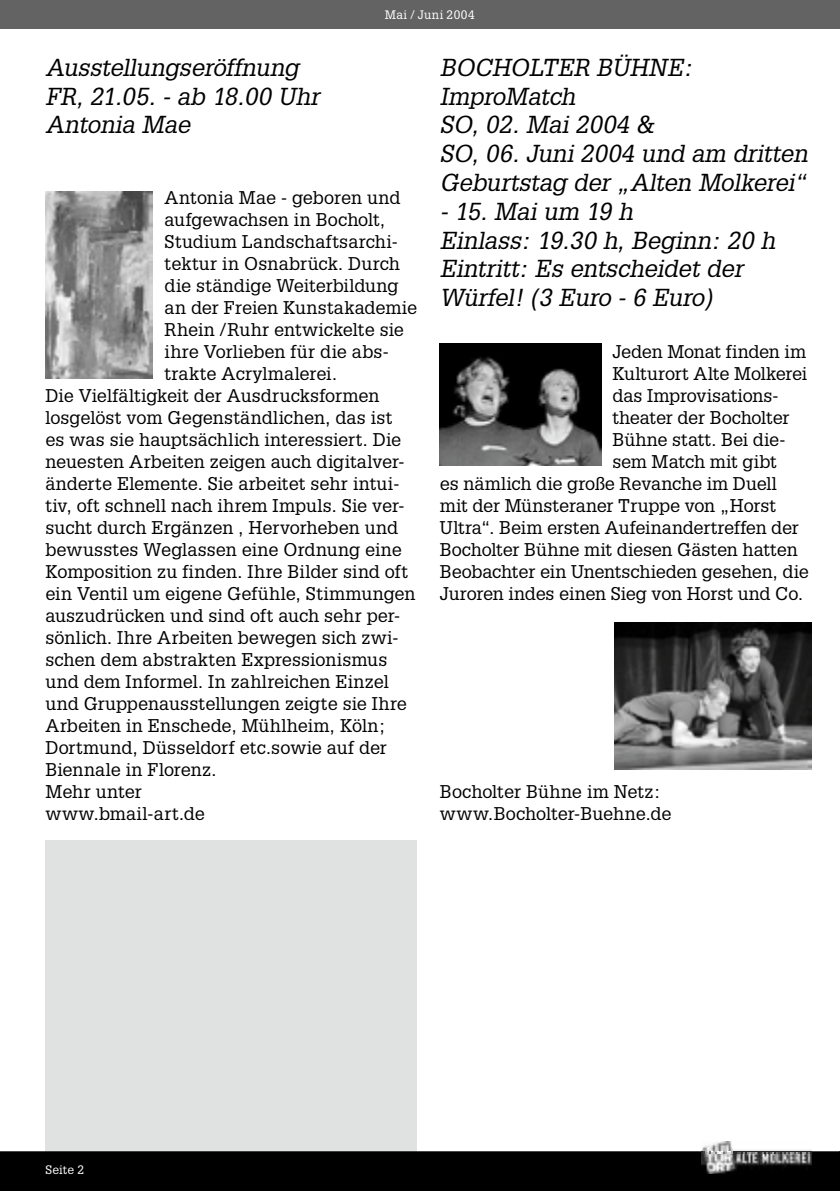
<style>
.page{position:relative;width:840px;height:1191px;background:#fff}
.page>*{position:absolute;margin:0;border:0;box-sizing:border-box;transform-origin:0 0}
.t1{font:italic 24px/28.8px "Glypha";letter-spacing:-.01em;color:#000}
.t2{font:18px/21.6px "Glypha";color:#000}
.t3{font:18px "Glypha";letter-spacing:.025em;color:#000}
.t4{font:12px "Glypha";letter-spacing:.03em;color:#fff}
</style>
<div class="page">
<div style="left:45px;top:840px;width:372px;height:351px;background:#e0e1e1"></div>
<img style="left:45px;top:192px;width:108px;height:187px">
<img style="left:614px;top:622px;width:197px;height:147px">
<img style="left:439px;top:344px;width:161px;height:122px">
<div style="left:0;top:0;width:839px;height:28px;background:#636363"></div>
<img style="left:701px;top:1141px;width:110px;height:10px">
<svg style="left:0;top:1151px;width:840px;height:40px;background:#080808"></svg>
<svg style="left:839px;top:0;width:1px;height:28px"></svg>
<p class="t4" style="left:384px;top:7px;width:92px">Mai / Juni 2004</p>
<h1 class="t1" style="left:45px;top:52px;width:275px">Ausstellungseröffnung<br>FR, 21.05. - ab 18.00 Uhr<br>Antonia Mae</h1>
<p class="t2" style="left:164px;top:186px;width:237px">Antonia Mae - geboren und</p>
<p class="t2" style="left:164px;top:208px;width:222px">aufgewachsen in Bocholt,</p>
<p class="t2" style="left:164px;top:230px;width:234px">Studium Landschaftsarchi-</p>
<p class="t2" style="left:164px;top:252px;width:237px">tektur in Osnabrück. Durch</p>
<p class="t2" style="left:164px;top:274px;width:235px">die ständige Weiterbildung</p>
<p class="t2" style="left:164px;top:296px;width:254px">an der Freien Kunstakademie</p>
<p class="t2" style="left:164px;top:318px;width:241px">Rhein /Ruhr entwickelte sie</p>
<p class="t2" style="left:164px;top:340px;width:226px">ihre Vorlieben für die abs-</p>
<p class="t2" style="left:164px;top:362px;width:174px">trakte Acrylmalerei.</p>
<p class="t2" style="left:45px;top:384px;width:335px">Die Vielfältigkeit der Ausdrucksformen</p>
<p class="t2" style="left:45px;top:406px;width:348px">losgelöst vom Gegenständlichen, das ist</p>
<p class="t2" style="left:45px;top:428px;width:357px">es was sie hauptsächlich interessiert. Die</p>
<p class="t2" style="left:45px;top:450px;width:360px">neuesten Arbeiten zeigen auch digitalver-</p>
<p class="t2" style="left:45px;top:472px;width:355px">änderte Elemente. Sie arbeitet sehr intui-</p>
<p class="t2" style="left:45px;top:494px;width:360px">tiv, oft schnell nach ihrem Impuls. Sie ver-</p>
<p class="t2" style="left:45px;top:516px;width:354px">sucht durch Ergänzen , Hervorheben und</p>
<p class="t2" style="left:45px;top:538px;width:358px">bewusstes Weglassen eine Ordnung eine</p>
<p class="t2" style="left:45px;top:560px;width:364px">Komposition zu finden. Ihre Bilder sind oft</p>
<p class="t2" style="left:45px;top:582px;width:371px">ein Ventil um eigene Gefühle, Stimmungen</p>
<p class="t2" style="left:45px;top:604px;width:356px">auszudrücken und sind oft auch sehr per-</p>
<p class="t2" style="left:45px;top:626px;width:354px">sönlich. Ihre Arbeiten bewegen sich zwi-</p>
<p class="t2" style="left:45px;top:648px;width:343px">schen dem abstrakten Expressionismus</p>
<p class="t2" style="left:45px;top:670px;width:345px">und dem Informel. In zahlreichen Einzel</p>
<p class="t2" style="left:45px;top:692px;width:363px">und Gruppenausstellungen zeigte sie Ihre</p>
<p class="t2" style="left:45px;top:714px;width:342px">Arbeiten in Enschede, Mühlheim, Köln;</p>
<p class="t2" style="left:45px;top:736px;width:343px">Dortmund, Düsseldorf etc.sowie auf der</p>
<p class="t2" style="left:45px;top:758px;width:172px">Biennale in Florenz.</p>
<p class="t2" style="left:45px;top:780px;width:98px">Mehr unter</p>
<p class="t3" style="left:45px;top:803px;width:161px">www.bmail-art.de</p>
<h1 class="t1" style="left:439px;top:52px;width:369px">BOCHOLTER BÜHNE:<br>ImproMatch<br>SO, 02. Mai 2004 &amp;<br>SO, 06. Juni 2004 und am dritten<br>Geburtstag der „Alten Molkerei“</h1>
<h1 class="t1" style="left:439px;top:196px;width:336px">- 15. Mai um 19 h<br>Einlass: 19.30 h, Beginn: 20 h<br>Eintritt: Es entscheidet der<br>Würfel! (3 Euro - 6 Euro)</h1>
<p class="t2" style="left:612px;top:340px;width:195px">Jeden Monat finden im</p>
<p class="t2" style="left:612px;top:362px;width:196px">Kulturort Alte Molkerei</p>
<p class="t2" style="left:612px;top:384px;width:168px">das Improvisations-</p>
<p class="t2" style="left:612px;top:406px;width:178px">theater der Bocholter</p>
<p class="t2" style="left:612px;top:428px;width:174px">Bühne statt. Bei die-</p>
<p class="t2" style="left:612px;top:450px;width:166px">sem Match mit gibt</p>
<p class="t2" style="left:439px;top:472px;width:338px">es nämlich die große Revanche im Duell</p>
<p class="t2" style="left:439px;top:494px;width:337px">mit der Münsteraner Truppe von „Horst</p>
<p class="t2" style="left:439px;top:516px;width:360px">Ultra“. Beim ersten Aufeinandertreffen der</p>
<p class="t2" style="left:439px;top:538px;width:359px">Bocholter Bühne mit diesen Gästen hatten</p>
<p class="t2" style="left:439px;top:560px;width:370px">Beobachter ein Unentschieden gesehen, die</p>
<p class="t2" style="left:439px;top:582px;width:364px">Juroren indes einen Sieg von Horst und Co.</p>
<p class="t2" style="left:439px;top:780px;width:233px">Bocholter Bühne im Netz: www.Bocholter-Buehne.de</p>
<p class="t4" style="left:45px;top:1162px;width:40px">Seite 2</p>
</div>
